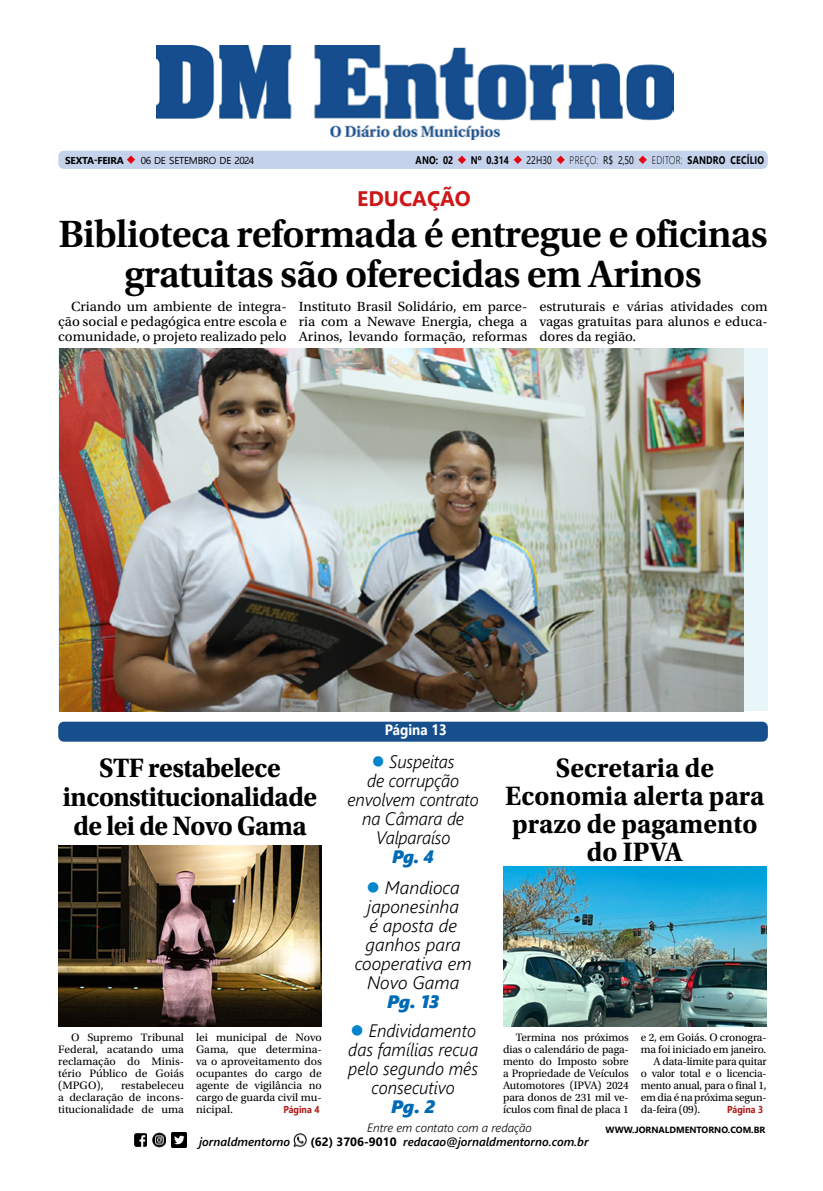
<style>
.page{position:relative;width:823px;height:1191px;background:#fff}
.page>*{position:absolute;margin:0;border:0;box-sizing:border-box;transform-origin:0 0}
.t1{font:600 40px/40px "Utopia Std";letter-spacing:-.02em;color:#000;text-align:center}
.t2{font:700 28px/28px "Utopia Std";letter-spacing:-.01em;color:#000;text-align:center;scale:.96 1}
.t3{font:700 21px "Segoe UI";color:#cd1719}
.t4{font:italic 300 18px/19px "Segoe UI";color:#000;text-align:center;scale:.95 1}
.t5{font:italic 300 18px/19px "Segoe UI";color:#000;text-align:center}
.t6{font:italic 18px "Segoe UI Black";letter-spacing:-.015em;color:#006bb5}
.t7{font:italic 18px "Segoe UI Black";letter-spacing:-.015em;color:#006bb5;scale:.96 1}
.t8{font:700 15px "Segoe UI";color:#fff;scale:.9 1}
.t9{font:14px/15px "Utopia Std";color:#000;text-align:justify}
.t10{font:italic 600 12px "Segoe UI";color:#000}
.t11{font:italic 300 12px "Segoe UI";color:#000}
.t12{font:11.3px/12px "Utopia Std";letter-spacing:-.01em;color:#000;text-align:justify}
.t13{font:700 11px "Segoe UI";letter-spacing:.025em;color:#000;scale:.8 1}
.t14{font:300 11px "Segoe UI";letter-spacing:.025em;color:#000;scale:.8 1}
.t15{font:11px "Segoe UI";color:#000;scale:.8 1}
.t16{font:10px "Segoe UI";letter-spacing:-.025em;color:#000}
.t17{font:700 10px "Segoe UI";color:#af1917;scale:.9 1}
.t18{font:700 10px "Segoe UI";letter-spacing:-.025em;color:#000}
.t19{font:700 9px "Segoe UI";color:#000}
.s1{font-weight:400}
.s2{font-weight:300}
.s3{color:#0085cd}
.s4{font-weight:700;font-style:normal}
</style>
<div class="page">
<div style="left:58px;top:151px;width:709px;height:18px;background:#c5d2eb;border-radius:6px"></div>
<svg style="left:127px;top:155px;width:8px;height:9px"></svg>
<svg style="left:457px;top:156px;width:9px;height:8px"></svg>
<svg style="left:513px;top:156px;width:8px;height:8px"></svg>
<svg style="left:556px;top:156px;width:8px;height:8px"></svg>
<svg style="left:638px;top:156px;width:8px;height:8px"></svg>
<img style="left:157px;top:46px;width:516px;height:94px">
<img style="left:293px;top:1133px;width:14px;height:14px">
<img style="left:134px;top:1133px;width:13px;height:14px">
<img style="left:152px;top:1132px;width:14px;height:15px">
<img style="left:172px;top:1132px;width:14px;height:15px">
<div style="left:58px;top:721px;width:709px;height:20px;background:#174f8c;border-radius:6px"></div>
<div style="left:59px;top:349px;width:708px;height:362px;background:#e8f5f9"></div>
<img style="left:59px;top:349px;width:683px;height:362px">
<img style="left:58px;top:845px;width:263px;height:181px">
<img style="left:503px;top:866px;width:263px;height:160px">
<p class="t18" style="left:65px;top:151px;width:60px">SEXTA-FEIRA</p>
<p class="t16" style="left:141px;top:151px;width:115px">06 DE SETEMBRO DE 2024</p>
<p class="t13" style="left:415px;top:150px;width:48px">ANO: 02</p>
<p class="t13" style="left:470px;top:150px;width:49px">Nº 0.314</p>
<p class="t15" style="left:526px;top:150px;width:33px">22H30</p>
<p class="t14" style="left:569px;top:150px;width:82px">PREÇO: <span class="s1">R$ 2,50</span></p>
<p class="t13" style="left:651px;top:150px;width:142px"><span class="s2">EDITOR:</span> SANDRO CECÍLIO</p>
<h3 class="t3" style="left:357px;top:179px;width:115px">EDUCAÇÃO</h3>
<h1 class="t1" style="left:59px;top:215px;width:710px">Biblioteca reformada é entregue e oficinas gratuitas são oferecidas em Arinos</h1>
<p class="t9" style="left:58px;top:299px;width:230px;text-indent:13px">Criando um ambiente de integra&shy;ção social e pedagógica entre escola e comunidade, o projeto realizado pelo</p>
<p class="t9" style="left:298px;top:299px;width:230px">Instituto Brasil Solidário, em parce&shy;ria com a Newave Energia, chega a Arinos, levando formação, reformas</p>
<p class="t9" style="left:539px;top:299px;width:230px">estruturais e várias atividades com vagas gratuitas para alunos e educa&shy;dores da região.</p>
<h3 class="t8" style="left:384px;top:715px;width:70px">Página 13</h3>
<h3 class="t4" style="left:347px;top:749px;width:139px"><span class="s3">●</span> Suspeitas<br>de corrupção envolvem contrato na Câmara de<br>Valparaíso</h3>
<h3 class="t7" style="left:392px;top:842px;width:45px">Pg. 4</h3>
<h2 class="t2" style="left:63px;top:753px;width:266px;line-height:29px">STF restabelece inconstitucionalidade de lei de Novo Gama</h2>
<h2 class="t2" style="left:505px;top:754px;width:271px">Secretaria de<br>Economia alerta para prazo de pagamento do IPVA</h2>
<p class="t12" style="left:58px;top:1031px;width:127px;text-indent:13px">O Supremo Tribunal Federal, acatando uma reclamação do Minis&shy;tério Público de Goiás (MPGO),</p>
<p class="t12" style="left:58px;top:1079px;width:127px;text-indent:63px">restabeleceu a declaração de incons&shy;titucionalidade de uma</p>
<h3 class="t5" style="left:354px;top:874px;width:118px"><span class="s3">●</span> Mandioca japonesinha<br>é aposta de ganhos para cooperativa em<br>Novo Gama</h3>
<h3 class="t6" style="left:387px;top:987px;width:53px">Pg. 13</h3>
<h3 class="t4" style="left:348px;top:1018px;width:138px"><span class="s3">●</span> Endividamento das famílias recua pelo segundo mês consecutivo</h3>
<h3 class="t6" style="left:391px;top:1092px;width:45px">Pg. 2</h3>
<p class="t12" style="left:196px;top:1031px;width:127px">lei municipal de Novo Gama, que determina&shy;va o aproveitamento dos ocupantes do cargo de agente de vigilância no cargo de guarda civil mu&shy;nicipal.</p>
<p class="t12" style="left:502px;top:1031px;width:127px;text-indent:13px">Termina nos próximos dias o calendário de paga&shy;mento do Imposto sobre a Propriedade de Veículos Automotores (IPVA) 2024 para donos de 231 mil ve&shy;ículos com final de placa 1</p>
<p class="t12" style="left:640px;top:1031px;width:127px">e 2, em Goiás. O cronogra-</p>
<p class="t12" style="left:640px;top:1043px;width:127px">ma foi iniciado em janeiro.</p>
<p class="t12" style="left:653px;top:1055px;width:114px">A data-limite para quitar</p>
<p class="t12" style="left:640px;top:1067px;width:127px">o valor total e o licencia-</p>
<p class="t12" style="left:640px;top:1079px;width:127px">mento anual, para o final 1,</p>
<p class="t12" style="left:640px;top:1091px;width:127px">em dia é na próxima segun-</p>
<p class="t12" style="left:640px;top:1103px;width:61px">da-feira (09).</p>
<p class="t17" style="left:283px;top:1100px;width:42px">Página 4</p>
<p class="t17" style="left:726px;top:1100px;width:42px">Página 3</p>
<p class="t11" style="left:367px;top:1116px;width:166px">Entre em contato com a redação</p>
<p class="t10" style="left:199px;top:1130px;width:92px">jornaldmentorno</p>
<p class="t10" style="left:310px;top:1130px;width:279px"><span class="s4">(62) 3706-9010</span> redacao@jornaldmentorno.com.br</p>
<p class="t19" style="left:605px;top:1121px;width:161px">WWW.JORNALDMENTORNO.COM.BR</p>
</div>
